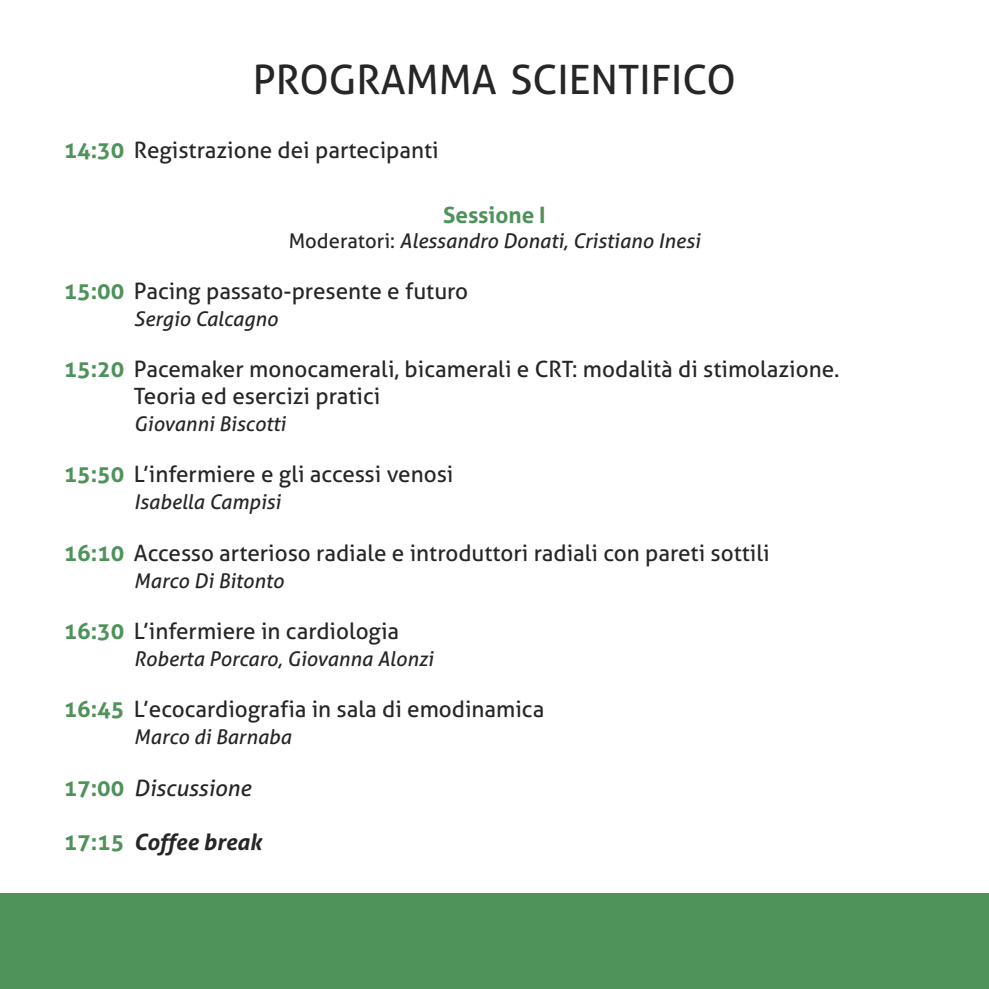
<style>
.page{position:relative;width:989px;height:989px;background:#fff}
.page>*{position:absolute;margin:0;border:0;box-sizing:border-box;transform-origin:0 0}
.t1{font:40.5px "Aller";color:#272627}
.t2{font:22.5px/27px "Aller";color:#272627}
.t3{font:italic 22.5px "Aller";color:#272627}
.t4{font:italic 700 22.5px "Aller";color:#272627}
.t5{font:700 22.5px "Aller";color:#4f925a}
.t6{font:italic 20.25px "Aller";color:#272627}
.s1{font-weight:700;color:#4f925a}
.s2{font-style:normal}
.s3{font-weight:700;font-style:normal;color:#4f925a}
.s4{font-style:normal;color:#4f925a}
</style>
<div class="page">
<div style="left:0;top:893px;width:989px;height:96px;background:#4f925a"></div>
<h1 class="t1" style="left:253px;top:56px;width:484px">PROGRAMMA SCIENTIFICO</h1>
<p class="t2" style="left:64px;top:136px;width:376px"><span class="s1">14:30</span> Registrazione dei partecipanti</p>
<p class="t5" style="left:443px;top:202px;width:104px">Sessione I</p>
<p class="t6" style="left:289px;top:229px;width:413px"><span class="s2">Moderatori:</span> Alessandro Donati, Cristiano Inesi</p>
<p class="t2" style="left:64px;top:277px;width:406px"><span class="s1">15:00</span> Pacing passato-presente e futuro</p>
<p class="t6" style="left:134px;top:307px;width:145px">Sergio Calcagno</p>
<p class="t2" style="left:134px;top:356px;width:707px;text-indent:-70px"><span class="s1">15:20</span> Pacemaker monocamerali, bicamerali e CRT: modalità di stimolazione.<br>Teoria ed esercizi pratici</p>
<p class="t6" style="left:134px;top:412px;width:153px">Giovanni Biscotti</p>
<p class="t2" style="left:64px;top:461px;width:391px"><span class="s1">15:50</span> L’infermiere e gli accessi venosi</p>
<p class="t6" style="left:134px;top:490px;width:148px">Isabella Campisi</p>
<p class="t2" style="left:64px;top:539px;width:707px"><span class="s1">16:10</span> Accesso arterioso radiale e introduttori radiali con pareti sottili</p>
<p class="t6" style="left:134px;top:568px;width:151px">Marco Di Bitonto</p>
<p class="t2" style="left:64px;top:617px;width:337px"><span class="s1">16:30</span> L’infermiere in cardiologia</p>
<p class="t6" style="left:134px;top:647px;width:301px">Roberta Porcaro, Giovanna Alonzi</p>
<p class="t2" style="left:64px;top:696px;width:482px"><span class="s1">16:45</span> L’ecocardiografia in sala di emodinamica</p>
<p class="t6" style="left:134px;top:725px;width:159px">Marco di Barnaba</p>
<p class="t3" style="left:64px;top:774px;width:189px"><span class="s3">17:00</span> Discussione</p>
<p class="t4" style="left:64px;top:828px;width:199px"><span class="s4">17:15</span> Coffee break</p>
</div>
